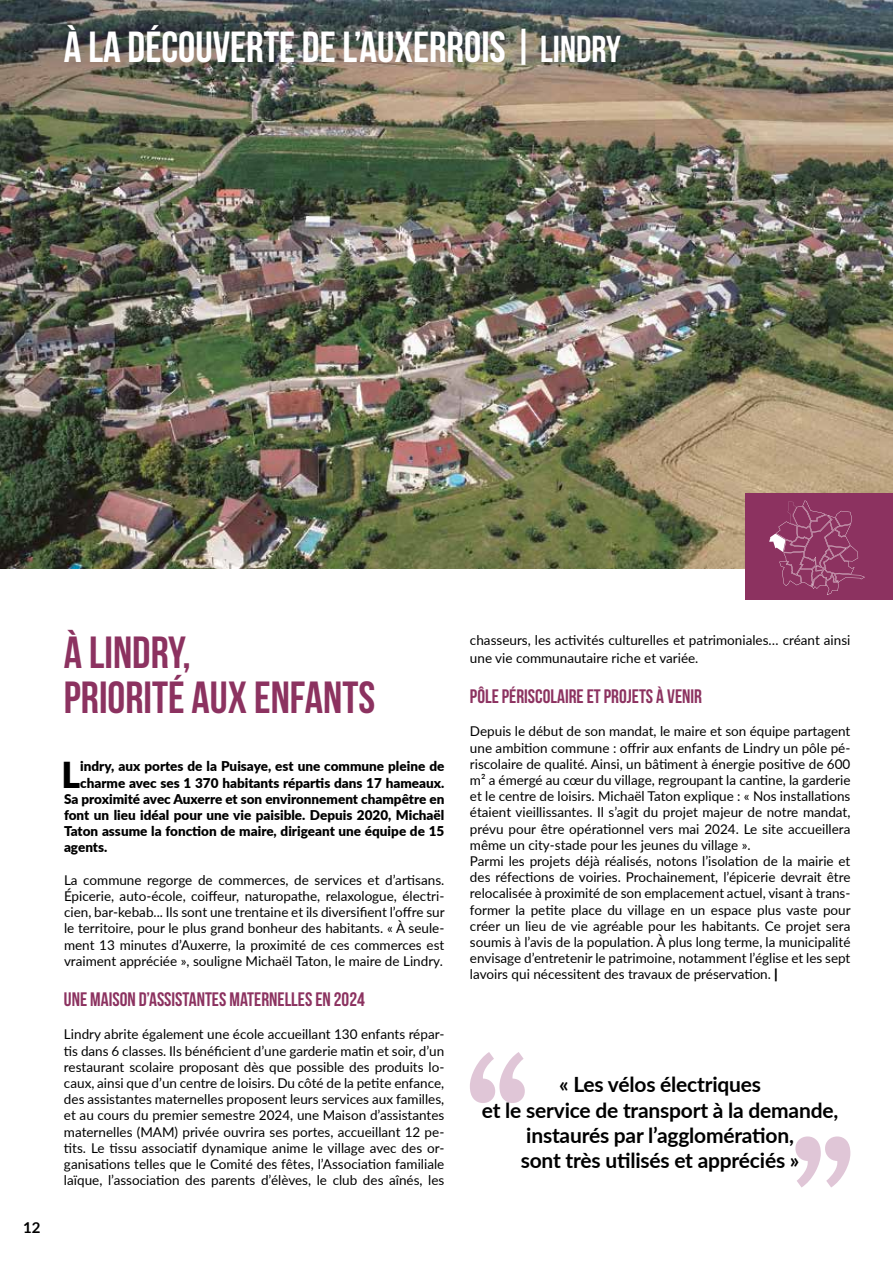
<style>
.page{position:relative;width:893px;height:1263px;background:#fff}
.page>*{position:absolute;margin:0;border:0;box-sizing:border-box;transform-origin:0 0}
.t1{font:700 45px/45px "Bebas Neue";color:#8c3260}
.t2{font:43.5px "Bebas Neue";color:#fff}
.t3{font:900 35.7px "Lato";color:#000}
.t4{font:700 21px/25.2px "Lato";letter-spacing:-.01em;color:#000;text-align:center}
.t5{font:19.5px "Bebas Neue";color:#8c3260}
.t6{font:700 15px "Lato";color:#000}
.t7{font:13.5px/16.2px "Lato";color:#000;text-align:justify}
.t8{font:900 13.5px "Lato";color:#000}
.s1{font-size:37.5px}
.s2{font-weight:900}
</style>
<div class="page">
<img style="left:0;top:0;width:893px;height:569px">
<svg style="left:795px;top:1136px;width:55px;height:51px"></svg>
<svg style="left:470px;top:1052px;width:55px;height:51px"></svg>
<div style="left:746px;top:493px;width:147px;height:107px;background:#8c3260"></div>
<svg style="left:769px;top:500px;width:96px;height:95px"></svg>
<h2 class="t2" style="left:64px;top:23px;width:558px">À LA DÉCOUVERTE DE L’AUXERROIS | <span class="s1">LINDRY</span></h2>
<p class="t6" style="left:23px;top:1216px;width:19px">12</p>
<h1 class="t1" style="left:64px;top:629px;width:313px">À LINDRY,<br>PRIORITÉ AUX ENFANTS</h1>
<h3 class="t3" style="left:61px;top:748px;width:20px">L</h3>
<p class="t8" style="left:80px;top:756px;width:366px">indry, aux portes de la Puisaye, est une commune pleine de</p>
<p class="t8" style="left:80px;top:772px;width:366px">charme avec ses 1 370 habitants répartis dans 17 hameaux.</p>
<p class="t8" style="left:64px;top:789px;width:382px">Sa proximité avec Auxerre et son environnement champêtre en</p>
<p class="t8" style="left:64px;top:805px;width:382px">font un lieu idéal pour une vie paisible. Depuis 2020, Michaël</p>
<p class="t8" style="left:64px;top:821px;width:382px">Taton assume la fonction de maire, dirigeant une équipe de 15</p>
<p class="t8" style="left:64px;top:837px;width:45px">agents.</p>
<p class="t7" style="left:64px;top:871px;width:382px">La commune regorge de commerces, de services et d’artisans.<br>Épicerie, auto-école, coiffeur, naturopathe, relaxologue, électri&shy;cien, bar-kebab... Ils sont une trentaine et ils diversifient l’offre sur le territoire, pour le plus grand bonheur des habitants. « À seule&shy;ment 13 minutes d’Auxerre, la proximité de ces commerces est vraiment appréciée », souligne Michaël Taton, le maire de Lindry.</p>
<h3 class="t5" style="left:64px;top:989px;width:302px">UNE MAISON D’ASSISTANTES MATERNELLES EN 2024</h3>
<p class="t7" style="left:64px;top:1026px;width:382px">Lindry abrite également une école accueillant 130 enfants répar&shy;tis dans 6 classes. Ils bénéficient d’une garderie matin et soir, d’un restaurant scolaire proposant dès que possible des produits lo&shy;caux, ainsi que d’un centre de loisirs. Du côté de la petite enfance, des assistantes maternelles proposent leurs services aux familles, et au cours du premier semestre 2024, une Maison d’assistantes maternelles (MAM) privée ouvrira ses portes, accueillant 12 pe&shy;tits. Le tissu associatif dynamique anime le village avec des or&shy;ganisations telles que le Comité des fêtes, l’Association familiale laïque, l’association des parents d’élèves, le club des aînés, les</p>
<p class="t7" style="left:470px;top:630px;width:382px;line-height:18px">chasseurs, les activités culturelles et patrimoniales… créant ainsi une vie communautaire riche et variée.</p>
<h3 class="t5" style="left:470px;top:686px;width:234px">PÔLE PÉRISCOLAIRE ET PROJETS À VENIR</h3>
<p class="t7" style="left:470px;top:723px;width:382px;text-align:left">Depuis le début de son mandat, le maire et son équipe partagent une ambition commune : offrir aux enfants de Lindry un pôle pé&shy;riscolaire de qualité. Ainsi, un bâtiment à énergie positive de 600 m² a émergé au cœur du village, regroupant la cantine, la garderie et le centre de loisirs. Michaël Taton explique : « Nos installations étaient vieillissantes. Il s’agit du projet majeur de notre mandat, prévu pour être opérationnel vers mai 2024. Le site accueillera même un city-stade pour les jeunes du village ».<br>Parmi les projets déjà réalisés, notons l’isolation de la mairie et des réfections de voiries. Prochainement, l’épicerie devrait être relocalisée à proximité de son emplacement actuel, visant à trans&shy;former la petite place du village en un espace plus vaste pour créer un lieu de vie agréable pour les habitants. Ce projet sera soumis à l’avis de la population. À plus long terme, la municipalité envisage d’entretenir le patrimoine, notamment l’église et les sept lavoirs qui nécessitent des travaux de préservation. <span class="s2">|</span></p>
<h3 class="t4" style="left:482px;top:1071px;width:358px">« Les vélos électriques<br>et le service de transport à la demande, instaurés par l’agglomération,<br>sont très utilisés et appréciés »</h3>
</div>
